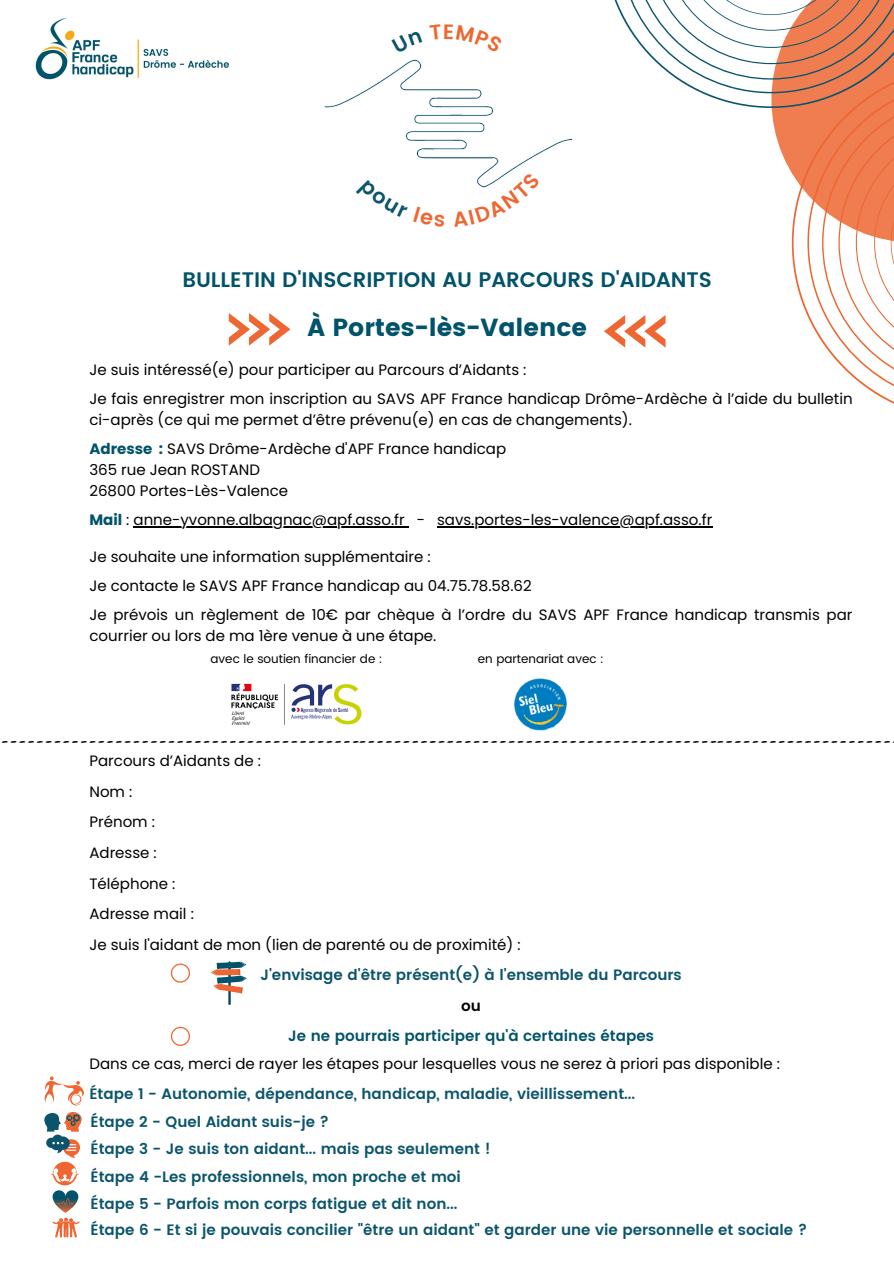
<style>
.page{position:relative;width:894px;height:1264px;background:#fff}
.page>*{position:absolute;margin:0;border:0;box-sizing:border-box;transform-origin:0 0}
.t1{font:24.75px "Poppins";color:#00536a}
.t2{font:600 21px "Poppins";color:#00536a}
.t3{font:15px/30.6px "Poppins";color:#000}
.t4{font:600 15px/27.2px "Poppins";color:#0b556c}
.t5{font:600 15px "Poppins";color:#0a546c}
.t6{font:600 15px "Poppins";color:#00536a}
.t7{font:600 15px "Poppins";color:#000}
.t8{font:12px "Poppins";color:#000}
.s1{font-weight:700;color:#00536a}
</style>
<div class="page">
<img style="left:324px;top:59px;width:247px;height:113px">
<svg style="left:229px;top:313px;width:61px;height:33px"></svg>
<img style="left:231px;top:683px;width:131px;height:43px">
<img style="left:514px;top:678px;width:53px;height:53px">
<svg style="left:2px;top:741px;width:891px;height:2px"></svg>
<svg style="left:171px;top:963px;width:19px;height:19px"></svg>
<hr style="left:133px;top:526px;width:271px;height:1px;background:#000">
<hr style="left:437px;top:526px;width:275px;height:1px;background:#000">
<svg style="left:171px;top:1026px;width:19px;height:19px"></svg>
<svg style="left:211px;top:961px;width:36px;height:43px"></svg>
<svg style="left:44px;top:1076px;width:40px;height:161px"></svg>
<svg style="left:604px;top:0;width:289px;height:404px"></svg>
<img style="left:35px;top:17px;width:195px;height:63px">
<svg style="left:477px;top:172px;width:32px;height:16px"></svg>
<h2 class="t2" style="left:182px;top:268px;width:531px">BULLETIN D'INSCRIPTION AU PARCOURS D'AIDANTS</h2>
<h1 class="t1" style="left:307px;top:313px;width:281px">À Portes-lès-Valence</h1>
<p class="t3" style="left:89px;top:355px;width:764px;line-height:29px">Je suis intéressé(e) pour participer au Parcours d’Aidants :<br>Je fais enregistrer mon inscription au SAVS APF France handicap Drôme-Ardèche à l’aide du bulletin</p>
<p class="t3" style="left:89px;top:405px;width:544px;line-height:29px">ci-après (ce qui me permet d’être prévenu(e) en cas de changements).<br><span class="s1">Adresse :</span> SAVS Drôme-Ardèche d'APF France handicap</p>
<p class="t3" style="left:89px;top:459px;width:200px;line-height:21px">365 rue Jean ROSTAND<br>26800 Portes-Lès-Valence</p>
<p class="t3" style="left:89px;top:504px;width:624px"><span class="s1">Mail</span> : anne-yvonne.albagnac@apf.asso.fr - savs.portes-les-valence@apf.asso.fr</p>
<p class="t3" style="left:89px;top:542px;width:764px;line-height:29px">Je souhaite une information supplémentaire :<br>Je contacte le SAVS APF France handicap au 04.75.78.58.62<br>Je prévois un règlement de 10€ par chèque à l’ordre du SAVS APF France handicap transmis par</p>
<p class="t3" style="left:89px;top:620px;width:348px">courrier ou lors de ma 1ère venue à une étape.</p>
<p class="t8" style="left:210px;top:652px;width:173px">avec le soutien financier de :</p>
<p class="t8" style="left:477px;top:652px;width:127px">en partenariat avec :</p>
<p class="t3" style="left:89px;top:745px;width:432px">Parcours d’Aidants de :<br>Nom :<br>Prénom :<br>Adresse :<br>Téléphone :<br>Adresse mail :<br>Je suis l'aidant de mon (lien de parenté ou de proximité) :</p>
<p class="t5" style="left:260px;top:966px;width:423px">J'envisage d'être présent(e) à l'ensemble du Parcours</p>
<p class="t7" style="left:461px;top:996px;width:21px">ou</p>
<p class="t6" style="left:288px;top:1027px;width:367px">Je ne pourrais participer qu'à certaines étapes</p>
<p class="t3" style="left:89px;top:1048px;width:691px">Dans ce cas, merci de rayer les étapes pour lesquelles vous ne serez à priori pas disponible :</p>
<p class="t4" style="left:89px;top:1080px;width:719px">Étape 1 - Autonomie, dépendance, handicap, maladie, vieillissement...<br>Étape 2 - Quel Aidant suis-je ?<br>Étape 3 - Je suis ton aidant... mais pas seulement !<br>Étape 4 -Les professionnels, mon proche et moi<br>Étape 5 - Parfois mon corps fatigue et dit non...<br>Étape 6 - Et si je pouvais concilier "être un aidant" et garder une vie personnelle et sociale ?</p>
</div>
